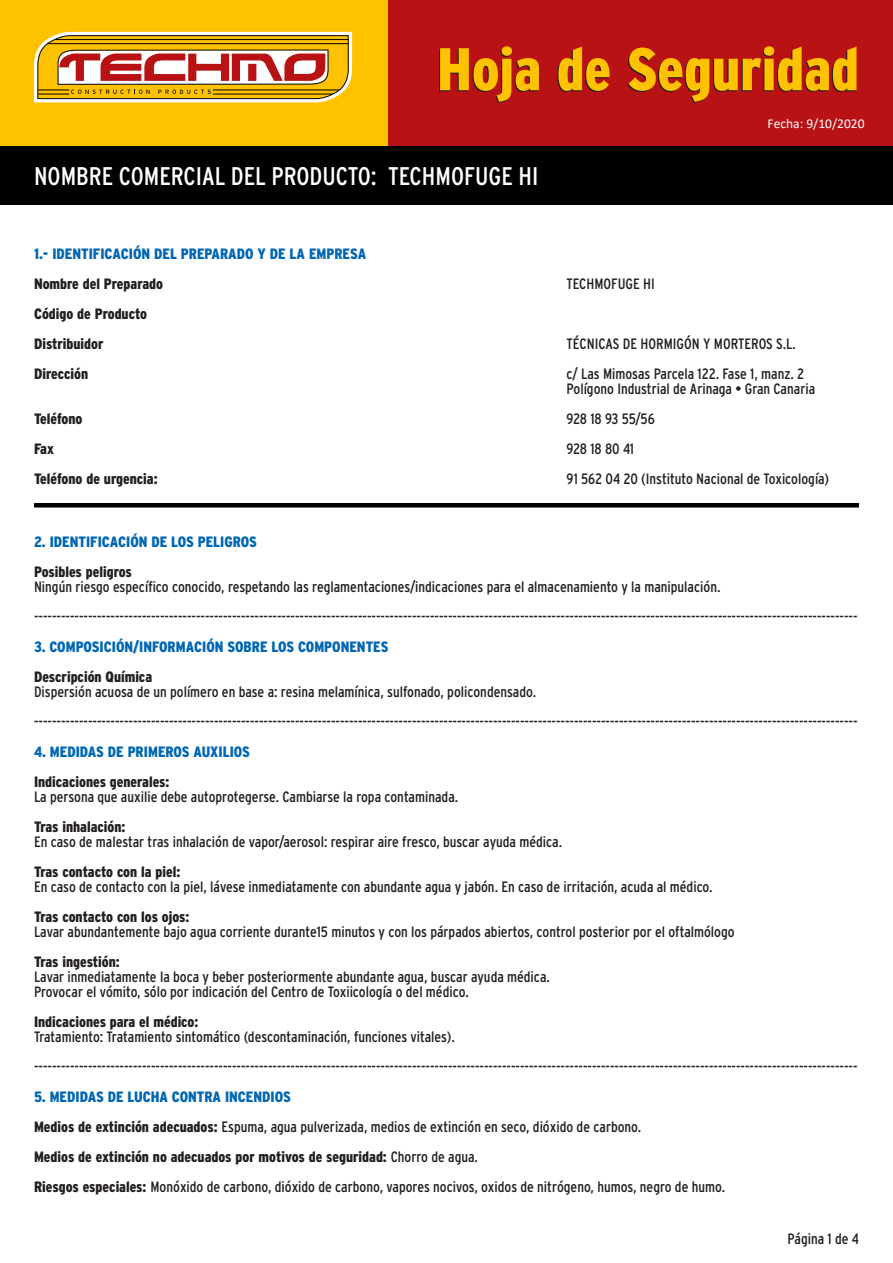
<style>
.page{position:relative;width:893px;height:1263px;background:#fff}
.page>*{position:absolute;margin:0;border:0;box-sizing:border-box;transform-origin:0 0}
.t1{font:900 condensed 60px "Interstate";color:#ffc200}
.t2{font:condensed 25.5px "Interstate";color:#fff}
.general{font:condensed 15px "Interstate";color:#231f20}
.general-2{font:900 condensed 15px "Interstate";color:#231f20}
.ladillo_azul{font:900 condensed 15px "Interstate";color:#0166b3}
.general-3{font:condensed 15px "Interstate";letter-spacing:-.02em;color:#231f20}
.t3{font:13.5px "Calibri";color:#fff}
.s1{font-weight:900}
.s2{font-weight:400}
</style>
<div class="page">
<div style="left:0;top:104px;width:892px;height:101px;background:#000"></div>
<div style="left:0;top:0;width:892px;height:145px;background:#ffc200"></div>
<div style="left:388px;top:0;width:504px;height:145px;background:#b81214"></div>
<svg style="left:34px;top:31px;width:319px;height:72px"></svg>
<hr style="left:34px;top:503px;width:825px;height:4px;background:#000">
<p class="t1" style="left:437px;top:36px;width:423px">Hoja de Seguridad</p>
<p class="t2" style="left:34px;top:162px;width:506px">NOMBRE COMERCIAL DEL PRODUCTO: TECHMOFUGE HI</p>
<p class="t3" style="left:767px;top:118px;width:99px">Fecha: 9/10/2020</p>
<p class="ladillo_azul" style="left:34px;top:245px;width:334px">1.- IDENTIFICACIÓN DEL PREPARADO Y DE LA EMPRESA</p>
<p class="general-2" style="left:34px;top:275px;width:130px">Nombre del Preparado</p>
<p class="general" style="left:567px;top:275px;width:90px">TECHMOFUGE HI</p>
<p class="general-2" style="left:34px;top:305px;width:115px">Código de Producto</p>
<p class="general-2" style="left:34px;top:335px;width:71px">Distribuidor</p>
<p class="general" style="left:567px;top:335px;width:231px">TÉCNICAS DE HORMIGÓN Y MORTEROS S.L.</p>
<p class="general-2" style="left:34px;top:365px;width:56px">Dirección</p>
<p class="general" style="left:567px;top:365px;width:239px">c/ Las Mimosas Parcela 122. Fase 1, manz. 2</p>
<p class="general" style="left:567px;top:380px;width:250px">Polígono Industrial de Arinaga • Gran Canaria</p>
<p class="general-2" style="left:34px;top:410px;width:50px">Teléfono</p>
<p class="general-3" style="left:567px;top:410px;width:90px">928 18 93 55/56</p>
<p class="general-2" style="left:34px;top:440px;width:21px">Fax</p>
<p class="general" style="left:567px;top:440px;width:69px">928 18 80 41</p>
<p class="general-2" style="left:34px;top:470px;width:125px">Teléfono de urgencia:</p>
<p class="general" style="left:567px;top:470px;width:264px">91 562 04 20 (Instituto Nacional de Toxicología)</p>
<p class="ladillo_azul" style="left:34px;top:533px;width:224px">2. IDENTIFICACIÓN DE LOS PELIGROS</p>
<p class="general-2" style="left:34px;top:563px;width:99px">Posibles peligros</p>
<p class="general" style="left:34px;top:578px;width:688px">Ningún riesgo específico conocido, respetando las reglamentaciones/indicaciones para el almacenamiento y la manipulación.</p>
<p class="general" style="left:34px;top:608px;width:825px">---------------------------------------------------------------------------------------------------------------------------------------------------------------------------------------</p>
<p class="ladillo_azul" style="left:34px;top:638px;width:356px">3. COMPOSICIÓN/INFORMACIÓN SOBRE LOS COMPONENTES</p>
<p class="general-2" style="left:34px;top:668px;width:120px">Descripción Química</p>
<p class="general" style="left:34px;top:683px;width:504px">Dispersión acuosa de un polímero en base a: resina melamínica, sulfonado, policondensado.</p>
<p class="general" style="left:34px;top:713px;width:825px">---------------------------------------------------------------------------------------------------------------------------------------------------------------------------------------</p>
<p class="ladillo_azul" style="left:34px;top:743px;width:217px">4. MEDIDAS DE PRIMEROS AUXILIOS</p>
<p class="general-2" style="left:34px;top:773px;width:137px">Indicaciones generales:</p>
<p class="general" style="left:34px;top:788px;width:426px">La persona que auxilie debe autoprotegerse. Cambiarse la ropa contaminada.</p>
<p class="general-2" style="left:34px;top:818px;width:93px">Tras inhalación:</p>
<p class="general" style="left:34px;top:833px;width:530px">En caso de malestar tras inhalación de vapor/aerosol: respirar aire fresco, buscar ayuda médica.</p>
<p class="general-2" style="left:34px;top:863px;width:148px">Tras contacto con la piel:</p>
<p class="general" style="left:34px;top:878px;width:680px">En caso de contacto con la piel, lávese inmediatamente con abundante agua y jabón. En caso de irritación, acuda al médico.</p>
<p class="general-2" style="left:34px;top:908px;width:157px">Tras contacto con los ojos:</p>
<p class="general" style="left:34px;top:923px;width:702px">Lavar abundantemente bajo agua corriente durante15 minutos y con los párpados abiertos, control posterior por el oftalmólogo</p>
<p class="general-2" style="left:34px;top:953px;width:87px">Tras ingestión:</p>
<p class="general" style="left:34px;top:968px;width:517px">Lavar inmediatamente la boca y beber posteriormente abundante agua, buscar ayuda médica.</p>
<p class="general" style="left:34px;top:983px;width:436px">Provocar el vómito, sólo por indicación del Centro de Toxiicología o del médico.</p>
<p class="general-2" style="left:34px;top:1013px;width:166px">Indicaciones para el médico:</p>
<p class="general" style="left:34px;top:1028px;width:422px">Tratamiento: Tratamiento sintomático (descontaminación, funciones vitales).</p>
<p class="general" style="left:34px;top:1058px;width:825px">---------------------------------------------------------------------------------------------------------------------------------------------------------------------------------------</p>
<p class="ladillo_azul" style="left:34px;top:1088px;width:258px">5. MEDIDAS DE LUCHA CONTRA INCENDIOS</p>
<p class="general" style="left:34px;top:1118px;width:609px"><span class="s1">Medios de extinción adecuados:</span> Espuma, agua pulverizada, medios de extinción en seco, dióxido de carbono.</p>
<p class="general-2" style="left:34px;top:1148px;width:446px">Medios de extinción no adecuados por motivos de seguridad: <span class="s2">Chorro de agua.</span></p>
<p class="general" style="left:34px;top:1178px;width:693px"><span class="s1">Riesgos especiales:</span> Monóxido de carbono, dióxido de carbono, vapores nocivos, oxidos de nitrógeno, humos, negro de humo.</p>
<p class="general" style="left:787px;top:1230px;width:73px">Página 1 de 4</p>
</div>
